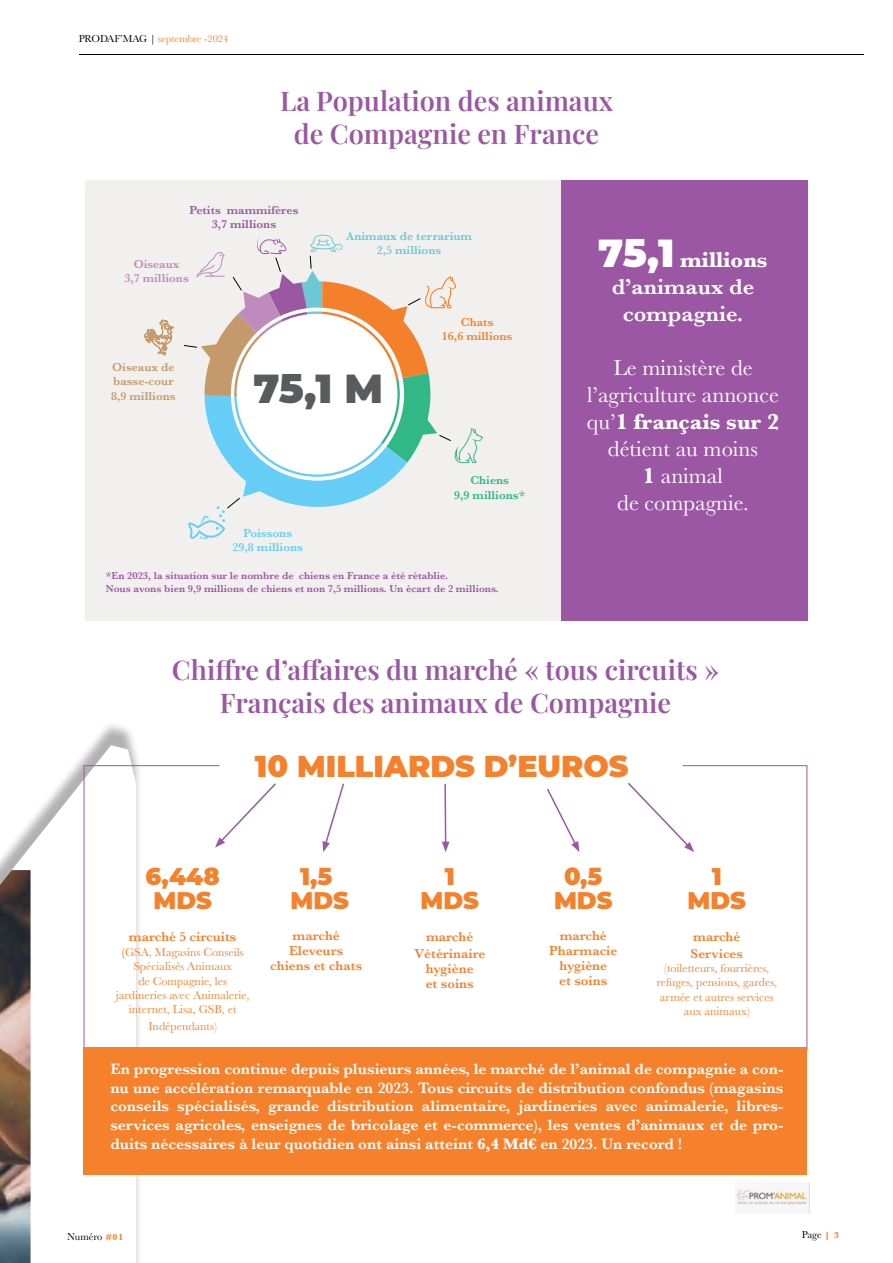
<style>
.page{position:relative;width:893px;height:1263px;background:#fff}
.page>*{position:absolute;margin:0;border:0;box-sizing:border-box;transform-origin:0 0}
.t1{font:900 40.35px "Montserrat";color:#5a5b5d}
.t2{font:900 30px "Montserrat";color:#f5812d}
.t3{font:27px/32.4px "Playfair Display";color:#9b57a3;text-align:center}
.t4{font:900 24px/24px "Montserrat";color:#f5812d;text-align:center}
.t5{font:22.5px/27px "Baskerville";color:#fff;text-align:center}
.t6{font:600 22.5px/27px "Baskerville";color:#fff;text-align:center}
.t7{font:600 15.75px/18.9px "Baskerville";color:#fff;text-align:justify}
.t8{font:600 13.5px/15px "Baskerville";color:#f5812d;text-align:center}
.t9{font:12px/14.4px "Baskerville";color:#f5812d;text-align:center}
.t10{font:600 12px/14.4px "Baskerville";color:#c49a6c}
.t11{font:600 12px/14.4px "Baskerville";color:#69c9d6;text-align:center}
.t12{font:600 12px/14.4px "Baskerville";color:#9957a2;text-align:center}
.t13{font:600 12px/14.4px "Baskerville";color:#63cdf6;text-align:center}
.t14{font:600 12px/14.4px "Baskerville";color:#bf8abd;text-align:center}
.t15{font:600 12px/14.4px "Baskerville";color:#2bb886;text-align:center}
.t16{font:600 12px/14.4px "Baskerville";color:#f4802c;text-align:center}
.t17{font:600 10.5px/12.6px "Baskerville";color:#9b57a3}
.t18{font:10.5px "Baskerville";color:#f58220}
.t19{font:10.5px "Baskerville";color:#000}
.s1{color:#000}
.s2{font-family:"Montserrat";font-weight:900;font-size:39px}
.s3{font-weight:700}
.s4{font-weight:600}
.s5{font-weight:700;font-size:9px;color:#f58220}
</style>
<div class="page">
<hr style="left:79px;top:54px;width:785px;height:1px;background:#000">
<div style="left:0;top:720px;width:143px;height:543px;background:#000;opacity:.31"></div>
<svg style="left:0;top:745px;width:136px;height:518px"></svg>
<img style="left:0;top:870px;width:31px;height:393px">
<div style="left:85px;top:181px;width:476px;height:440px;background:#f2f0ee"></div>
<div style="left:561px;top:181px;width:247px;height:440px;background:#9b57a3"></div>
<svg style="left:144px;top:319px;width:30px;height:37px"></svg>
<svg style="left:184px;top:230px;width:299px;height:308px"></svg>
<svg style="left:84px;top:765px;width:723px;height:282px"></svg>
<div style="left:84px;top:1047px;width:723px;height:128px;background:#f5812d"></div>
<img style="left:735px;top:1182px;width:74px;height:31px">
<p class="t18" style="left:79px;top:31px;width:151px"><span class="s1">PRODAF’MAG |</span> septembre -2024</p>
<h3 class="t3" style="left:280px;top:83px;width:335px">La Population des animaux de Compagnie en France</h3>
<p class="t12" style="left:189px;top:203px;width:110px">Petits mammifères<br>3,7 millions</p>
<p class="t14" style="left:124px;top:257px;width:66px">Oiseaux<br>3,7 millions</p>
<p class="t11" style="left:346px;top:228px;width:127px">Animaux de terrarium<br>2,5 millions</p>
<p class="t16" style="left:442px;top:315px;width:72px">Chats<br>16,6 millions</p>
<p class="t10" style="left:111px;top:360px;width:66px">Oiseaux de basse-cour<br>8,9 millions</p>
<h1 class="t1" style="left:253px;top:358px;width:131px">75,1 M</h1>
<p class="t13" style="left:233px;top:526px;width:72px">Poissons<br>29,8 millions</p>
<p class="t15" style="left:454px;top:473px;width:72px">Chiens<br>9,9 millions*</p>
<p class="t17" style="left:106px;top:570px;width:394px">*En 2023, la situation sur le nombre de chiens en France a été rétablie.<br>Nous avons bien 9,9 millions de chiens et non 7,5 millions. Un écart de 2 millions.</p>
<h3 class="t6" style="left:598px;top:246px;width:171px"><span class="s2">75,1</span> <span class="s3">millions </span>d’animaux de compagnie.</h3>
<h3 class="t5" style="left:587px;top:354px;width:194px">Le ministère de l’agriculture annonce qu’<span class="s3">1 français sur 2 </span>détient au moins<br><span class="s3">1</span> animal<br>de compagnie.</h3>
<h3 class="t3" style="left:172px;top:652px;width:549px">Chiffre d’affaires du marché « tous circuits »<br>Français des animaux de Compagnie</h3>
<h2 class="t2" style="left:255px;top:744px;width:375px">10 MILLIARDS D’EUROS</h2>
<h3 class="t4" style="left:146px;top:863px;width:76px">6,448<br>MDS</h3>
<p class="t8" style="left:129px;top:929px;width:109px">marché 5 circuits</p>
<p class="t9" style="left:116px;top:945px;width:135px"><span class="s4">(</span>GSA, Magasins Conseils<br>Spécialisés Animaux<br>de Compagnie, les jardineries avec Animalerie, internet, Lisa, GSB, et</p>
<p class="t9" style="left:148px;top:1019px;width:70px">Indépendants)</p>
<h3 class="t4" style="left:291px;top:863px;width:60px">1,5<br>MDS</h3>
<p class="t8" style="left:270px;top:928px;width:93px">marché<br>Eleveurs chiens et chats</p>
<h3 class="t4" style="left:420px;top:863px;width:60px">1<br>MDS</h3>
<p class="t8" style="left:414px;top:929px;width:73px;line-height:15.5px">marché<br>Vétérinaire hygiène<br>et soins</p>
<h3 class="t4" style="left:554px;top:863px;width:60px">0,5<br>MDS</h3>
<p class="t8" style="left:549px;top:928px;width:70px">marché<br>Pharmacie hygiène<br>et soins</p>
<h3 class="t4" style="left:687px;top:863px;width:60px">1<br>MDS</h3>
<p class="t8" style="left:691px;top:929px;width:54px;line-height:16.2px;text-align:left">marché<br>Services</p>
<p class="t9" style="left:656px;top:961px;width:122px">(toiletteurs, fourrières, refuges, pensions, gardes, armée et autres services aux animaux)</p>
<p class="t7" style="left:110px;top:1059px;width:675px">En progression continue depuis plusieurs années, le marché de l’animal de compagnie a con&shy;nu une accélération remarquable en 2023. Tous circuits de distribution confondus (magasins conseils spécialisés, grande distribution alimentaire, jardineries avec animalerie, libres&shy;services agricoles, enseignes de bricolage et e-commerce), les ventes d’animaux et de pro&shy;duits nécessaires à leur quotidien ont ainsi atteint <span class="s3">6,4 Md€</span> en 2023. Un record !</p>
<p class="t19" style="left:67px;top:1230px;width:58px">Numéro <span class="s5">#01</span></p>
<p class="t19" style="left:802px;top:1228px;width:39px">Page <span class="s5">| 3</span></p>
</div>
